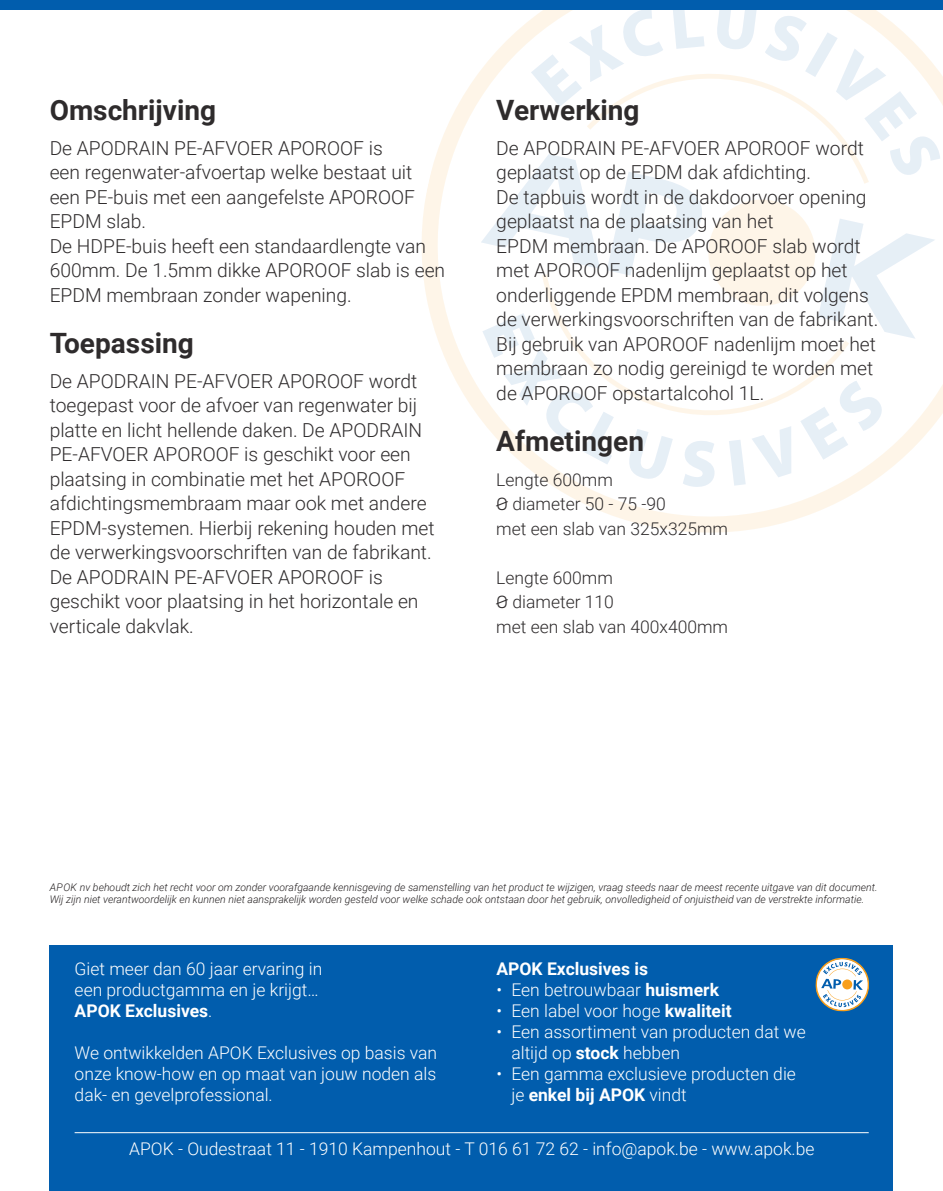
<style>
.page{position:relative;width:943px;height:1191px;background:#fff}
.page>*{position:absolute;margin:0;border:0;box-sizing:border-box;transform-origin:0 0}
.t1{font:700 28px "Roboto";color:#2e2b2c}
.t2{font:300 19.25px/24.5px "Roboto";color:#2e2b2c}
.t3{font:300 17.5px/21px "Roboto";color:#fff}
.t4{font:300 17.5px/24.5px "Roboto";color:#2e2b2c}
.t5{font:700 17.5px "Roboto";color:#fff}
.t6{font:italic 300 10.5px/12.2px "Roboto";color:#231f20}
.s1{font-family:"Rubik"}
.s2{font-weight:700}
</style>
<div class="page">
<svg style="left:422px;top:70px;width:521px;height:463px"></svg>
<svg style="left:481px;top:10px;width:459px;height:477px"></svg>
<div style="left:0;top:0;width:943px;height:10px;background:#015dad"></div>
<div style="left:50px;top:945px;width:843px;height:246px;background:#015dad"></div>
<hr style="left:75px;top:1132px;width:793px;height:1px;background:#fff">
<svg style="left:815px;top:957px;width:54px;height:54px"></svg>
<h1 class="t1" style="left:50px;top:91px;width:168px">Omschrijving</h1>
<p class="t2" style="left:50px;top:135px;width:397px">De APODRAIN PE-AFVOER APOROOF is<br>een regenwater-afvoertap welke bestaat uit een PE-buis met een aangefelste APOROOF EPDM slab.<br>De HDPE-buis heeft een standaardlengte van 600mm. De 1.5mm dikke APOROOF slab is een EPDM membraan zonder wapening.</p>
<h1 class="t1" style="left:50px;top:323px;width:146px">Toepassing</h1>
<p class="t2" style="left:50px;top:368px;width:386px">De APODRAIN PE-AFVOER APOROOF wordt toegepast voor de afvoer van regenwater bij platte en licht hellende daken. De APODRAIN PE-AFVOER APOROOF is geschikt voor een plaatsing in combinatie met het APOROOF afdichtingsmembraam maar ook met andere EPDM-systemen. Hierbij rekening houden met de verwerkingsvoorschriften van de fabrikant.<br>De APODRAIN PE-AFVOER APOROOF is geschikt voor plaatsing in het horizontale en verticale dakvlak.</p>
<h1 class="t1" style="left:496px;top:91px;width:145px">Verwerking</h1>
<p class="t2" style="left:496px;top:135px;width:383px">De APODRAIN PE-AFVOER APOROOF wordt geplaatst op de EPDM dak afdichting.<br>De tapbuis wordt in de dakdoorvoer opening geplaatst na de plaatsing van het<br>EPDM membraan. De APOROOF slab wordt met APOROOF nadenlijm geplaatst op het onderliggende EPDM membraan, dit volgens de verwerkingsvoorschriften van de fabrikant.<br>Bij gebruik van APOROOF nadenlijm moet het membraan zo nodig gereinigd te worden met de APOROOF opstartalcohol 1L.</p>
<h1 class="t1" style="left:496px;top:421px;width:149px">Afmetingen</h1>
<p class="t4" style="left:496px;top:466px;width:233px">Lengte 600mm<br><span class="s1">Ø</span> diameter 50 - 75 -90<br>met een slab van 325x325mm</p>
<p class="t4" style="left:496px;top:564px;width:233px">Lengte 600mm<br><span class="s1">Ø</span> diameter 110<br>met een slab van 400x400mm</p>
<p class="t6" style="left:50px;top:881px;width:829px">APOK nv behoudt zich het recht voor om zonder voorafgaande kennisgeving de samenstelling van het product te wijzigen, vraag steeds naar de meest recente uitgave van dit document.<br>Wij zijn niet verantwoordelijk en kunnen niet aansprakelijk worden gesteld voor welke schade ook ontstaan door het gebruik, onvolledigheid of onjuistheid van de verstrekte informatie.</p>
<p class="t3" style="left:75px;top:957px;width:249px">Giet meer dan 60 jaar ervaring in een productgamma en je krijgt…<br><span class="s2">APOK Exclusives</span>.</p>
<p class="t3" style="left:75px;top:1041px;width:364px;text-align:justify">We ontwikkelden APOK Exclusives op basis van onze know-how en op maat van jouw noden als dak- en gevelprofessional.</p>
<p class="t5" style="left:496px;top:956px;width:153px">APOK Exclusives is</p>
<p class="t3" style="left:496px;top:978px;width:224px">• Een betrouwbaar <span class="s2">huismerk</span></p>
<p class="t3" style="left:496px;top:999px;width:237px">• Een label voor hoge <span class="s2">kwaliteit</span></p>
<p class="t3" style="left:511px;top:1020px;width:296px;text-indent:-15px">• Een assortiment van producten dat we altijd op <span class="s2">stock</span> hebben</p>
<p class="t3" style="left:511px;top:1062px;width:286px;text-indent:-15px">• Een gamma exclusieve producten die je <span class="s2">enkel bij APOK</span> vindt</p>
<p class="t3" style="left:129px;top:1137px;width:687px">APOK - Oudestraat 11 - 1910 Kampenhout - T 016 61 72 62 - info@apok.be - www.apok.be</p>
</div>
